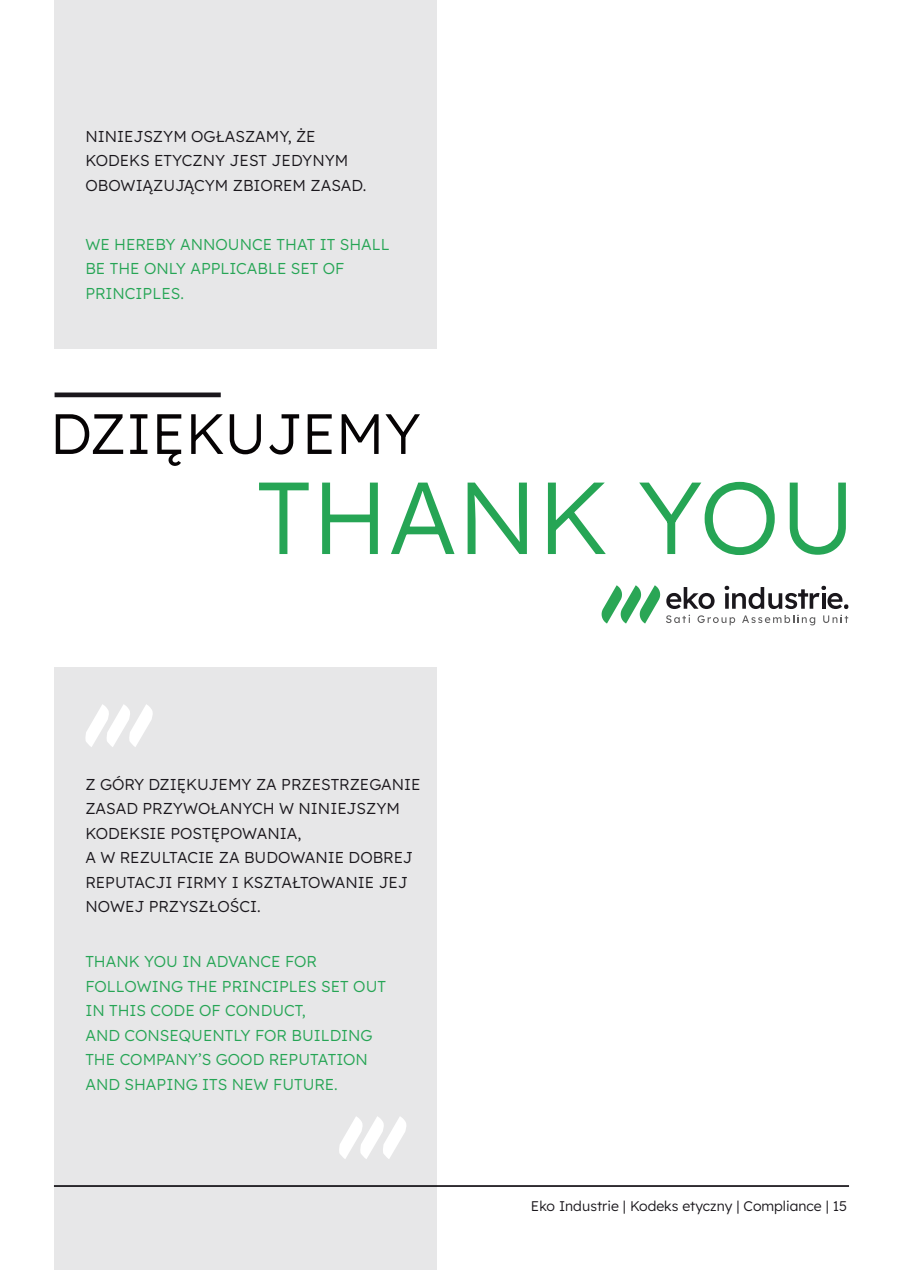
<style>
.page{position:relative;width:903px;height:1270px;background:#fff}
.page>*{position:absolute;margin:0;border:0;box-sizing:border-box;transform-origin:0 0}
.t1{font:300 102.02px "Lexend";color:#26a555}
.t2{font:300 56.7px "Lexend";color:#060304}
.t3{font:300 15.75px/24.5px "Lexend";color:#1a171c}
.t4{font:300 15.75px/24.5px "Lexend";color:#26a555}
.t5{font:300 14px "Lexend";color:#1a171c}
</style>
<div class="page">
<hr style="left:54px;top:1185px;width:795px;height:2px;background:#1a171c">
<div style="left:55px;top:392px;width:166px;height:5px;background:#1a171c"></div>
<div style="left:55px;top:0;width:382px;height:348px;background:#e7e7e8"></div>
<div style="left:55px;top:667px;width:382px;height:603px;background:#e7e7e8"></div>
<svg style="left:85px;top:704px;width:68px;height:43px"></svg>
<svg style="left:339px;top:1116px;width:67px;height:43px"></svg>
<svg style="left:601px;top:585px;width:247px;height:40px"></svg>
<p class="t3" style="left:85px;top:123px;width:283px">NINIEJSZYM OGŁASZAMY, ŻE<br>KODEKS ETYCZNY JEST JEDYNYM<br>OBOWIĄZUJĄCYM ZBIOREM ZASAD.</p>
<p class="t4" style="left:85px;top:231px;width:306px">WE HEREBY ANNOUNCE THAT IT SHALL<br>BE THE ONLY APPLICABLE SET OF<br>PRINCIPLES.</p>
<p class="t2" style="left:50px;top:393px;width:373px">DZIĘKUJEMY</p>
<p class="t1" style="left:256px;top:444px;width:601px">THANK YOU</p>
<p class="t3" style="left:85px;top:771px;width:337px">Z GÓRY DZIĘKUJEMY ZA PRZESTRZEGANIE<br>ZASAD PRZYWOŁANYCH W NINIEJSZYM<br>KODEKSIE POSTĘPOWANIA,<br>A W REZULTACIE ZA BUDOWANIE DOBREJ<br>REPUTACJI FIRMY I KSZTAŁTOWANIE JEJ<br>NOWEJ PRZYSZŁOŚCI.</p>
<p class="t4" style="left:85px;top:949px;width:302px">THANK YOU IN ADVANCE FOR<br>FOLLOWING THE PRINCIPLES SET OUT<br>IN THIS CODE OF CONDUCT,</p>
<p class="t4" style="left:85px;top:1022px;width:289px">AND CONSEQUENTLY FOR BUILDING<br>THE COMPANY’S GOOD REPUTATION<br>AND SHAPING ITS NEW FUTURE.</p>
<p class="t5" style="left:531px;top:1196px;width:318px">Eko Industrie | Kodeks etyczny | Compliance | 15</p>
</div>
